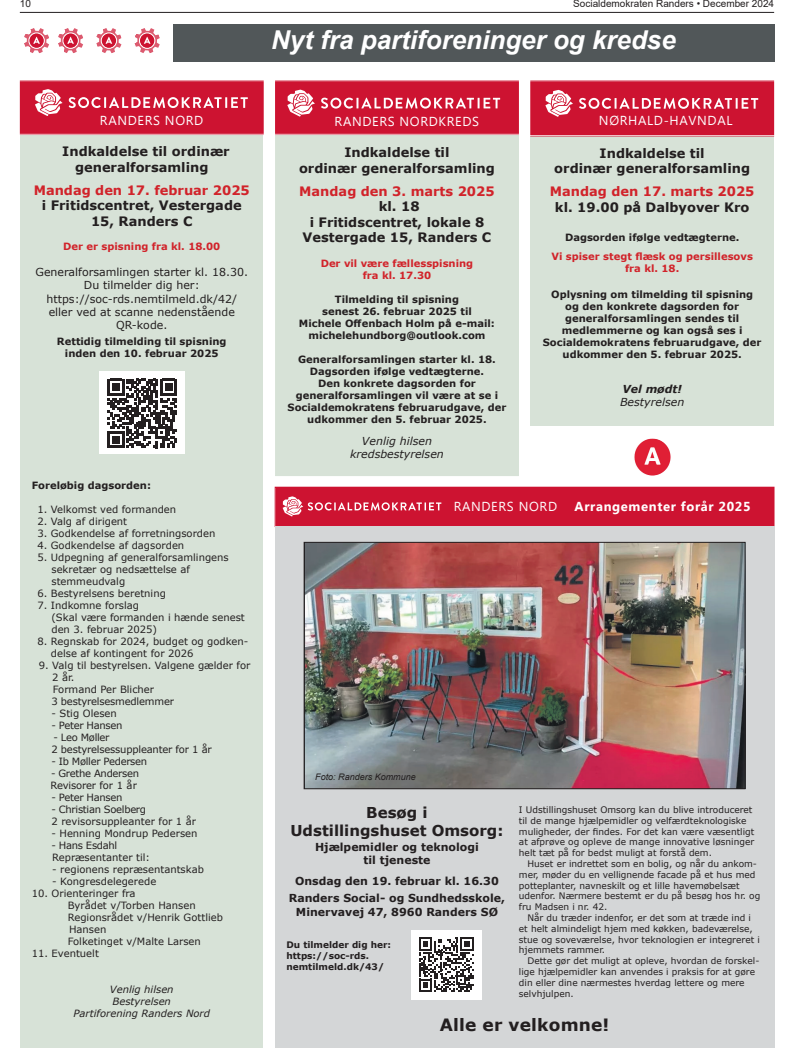
<style>
.page{position:relative;width:794px;height:1049px;background:#fff}
.page>*{position:absolute;margin:0;border:0;box-sizing:border-box;transform-origin:0 0}
.t1{font:italic 700 26px "Arial";color:#fff}
.t2{font:700 17px "Verdana";letter-spacing:.01em;color:#231f20}
.t3{font:700 15px/18px "Verdana";color:#231f20;text-align:center}
.t4{font:700 13px/15.6px "Verdana";color:#231f20;text-align:center}
.t5{font:700 13px "Verdana";color:#d1232a}
.t6{font:13px "Myanmar Text";letter-spacing:.05em;color:#fff}
.t7{font:700 13px "Myanmar Text";letter-spacing:.05em;color:#fff}
.t8{font:11px/13.2px "Verdana";color:#231f20;text-align:center}
.t9{font:700 11px/13.2px "Verdana";color:#231f20;text-align:center}
.t10{font:italic 11px/13.2px "Verdana";color:#231f20;text-align:center}
.t11{font:italic 700 11px "Verdana";color:#231f20}
.t12{font:10px/12px "Verdana";color:#231f20}
.t13{font:700 10px/12px "Verdana";color:#231f20;text-align:center}
.t14{font:700 10px/12px "Verdana";color:#d1232a;text-align:center}
.t15{font:10px/12px "Verdana";letter-spacing:-.03em;color:#231f20}
.t16{font:italic 10px/12px "Verdana";color:#231f20;text-align:center}
.t17{font:10px/12px "Verdana";letter-spacing:-.02em;color:#231f20}
.t18{font:10px "Arial";color:#231f20}
.t19{font:9px/10.8px "Verdana";color:#231f20}
.t20{font:700 9px/10.8px "Verdana";color:#231f20}
.t21{font:italic 9px "Arial";color:#231f20}
</style>
<div class="page">
<div style="left:275px;top:136px;width:243px;height:340px;background:#d7e2d7"></div>
<div style="left:275px;top:135px;width:244px;height:341px;border:1px solid #d7e2d7"></div>
<svg style="left:275px;top:80px;width:244px;height:55px;background:#d22d47"></svg>
<hr style="left:20px;top:12px;width:754px;height:1px;background:#231f20">
<div style="left:173px;top:25px;width:601px;height:37px;background:#515759"></div>
<svg style="left:24px;top:28px;width:59px;height:25px"></svg>
<svg style="left:96px;top:28px;width:26px;height:25px"></svg>
<svg style="left:134px;top:28px;width:26px;height:25px"></svg>
<div style="left:530px;top:136px;width:244px;height:290px;background:#d7e2d7"></div>
<svg style="left:530px;top:80px;width:244px;height:56px;background:#d22c47"></svg>
<div style="left:20px;top:136px;width:243px;height:912px;background:#d7e2d7"></div>
<svg style="left:20px;top:80px;width:244px;height:55px;background:#d22d47"></svg>
<div style="left:99px;top:372px;width:85px;height:82px;background:#fff"></div>
<svg style="left:107px;top:379px;width:70px;height:69px"></svg>
<svg style="left:275px;top:487px;width:499px;height:40px;background:#ce203c"></svg>
<div style="left:276px;top:488px;width:497px;height:38px;border:1px solid #cd1331"></div>
<div style="left:275px;top:527px;width:499px;height:521px;background:#d4d6d7"></div>
<img style="left:633px;top:438px;width:38px;height:38px;border-radius:19px">
<div style="left:411px;top:930px;width:70px;height:69px;background:#fff"></div>
<svg style="left:419px;top:937px;width:54px;height:55px"></svg>
<img style="left:306px;top:544px;width:437px;height:243px">
<div style="left:304px;top:542px;width:441px;height:247px;border:1px solid #231f20"></div>
<p class="t18" style="left:20px;top:-3px;width:13px">10</p>
<p class="t18" style="left:573px;top:-3px;width:202px">Socialdemokraten Randers • December 2024</p>
<h1 class="t1" style="left:271px;top:23px;width:406px">Nyt fra partiforeninger og kredse</h1>
<h3 class="t6" style="left:100px;top:113px;width:105px">RANDERS NORD</h3>
<h3 class="t4" style="left:75px;top:143px;width:156px;text-align:left;text-indent:-13px">Indkaldelse til ordinær generalforsamling</h3>
<h3 class="t5" style="left:34px;top:181px;width:218px">Mandag den 17. februar 2025</h3>
<h3 class="t4" style="left:42px;top:197px;width:201px">i Fritidscentret, Vestergade<br>15, Randers C</h3>
<p class="t14" style="left:63px;top:240px;width:159px">Der er spisning fra kl. 18.00</p>
<p class="t8" style="left:36px;top:265px;width:214px">Generalforsamlingen starter kl. 18.30.<br>Du tilmelder dig her: https://soc-rds.nemtilmeld.dk/42/ eller ved at scanne nedenstående<br>QR-kode.</p>
<p class="t13" style="left:57px;top:335px;width:171px">Rettidig tilmelding til spisning inden den 10. februar 2025</p>
<p class="t13" style="left:32px;top:479px;width:121px">Foreløbig dagsorden:</p>
<p class="t12" style="left:37px;top:503px;width:140px">1. Velkomst ved formanden</p>
<p class="t12" style="left:37px;top:515px;width:91px">2. Valg af dirigent</p>
<p class="t12" style="left:37px;top:527px;width:180px">3. Godkendelse af forretningsorden</p>
<p class="t12" style="left:37px;top:539px;width:148px">4. Godkendelse af dagsorden</p>
<p class="t12" style="left:51px;top:551px;width:179px;text-indent:-14px">5. Udpegning af generalforsamlingens sekretær og nedsættelse af stemmeudvalg</p>
<p class="t12" style="left:37px;top:587px;width:130px">6. Bestyrelsens beretning</p>
<p class="t12" style="left:51px;top:599px;width:195px;text-indent:-14px">7. Indkomne forslag<br>(Skal være formanden i hænde senest den 3. februar 2025)</p>
<p class="t12" style="left:51px;top:635px;width:199px;text-indent:-14px">8. Regnskab for 2024, budget og godken&shy;delse af kontingent for 2026</p>
<p class="t12" style="left:51px;top:659px;width:200px;text-indent:-13px">9. Valg til bestyrelsen. Valgene gælder for<br>2 år.<br>Formand Per Blicher<br>3 bestyrelsesmedlemmer</p>
<p class="t12" style="left:51px;top:707px;width:67px">- Stig Olesen</p>
<p class="t15" style="left:51px;top:719px;width:72px">- Peter Hansen</p>
<p class="t17" style="left:51px;top:731px;width:162px">- Leo Møller<br>2 bestyrelsessuppleanter for 1 år</p>
<p class="t15" style="left:51px;top:755px;width:97px">- Ib Møller Pedersen</p>
<p class="t15" style="left:51px;top:767px;width:90px">- Grethe Andersen<br>Revisorer for 1 år</p>
<p class="t15" style="left:51px;top:791px;width:72px">- Peter Hansen</p>
<p class="t12" style="left:51px;top:803px;width:146px">- Christian Soelberg<br>2 revisorsuppleanter for 1 år</p>
<p class="t12" style="left:51px;top:827px;width:148px">- Henning Mondrup Pedersen</p>
<p class="t12" style="left:51px;top:839px;width:100px">- Hans Esdahl<br>Repræsentanter til:</p>
<p class="t12" style="left:52px;top:863px;width:153px">- regionens repræsentantskab</p>
<p class="t12" style="left:52px;top:875px;width:106px">- Kongresdelegerede</p>
<p class="t12" style="left:68px;top:887px;width:157px;text-indent:-36px">10. Orienteringer fra<br>Byrådet v/Torben Hansen<br>Regionsrådet v/Henrik Gottlieb<br>Hansen<br>Folketinget v/Malte Larsen</p>
<p class="t12" style="left:32px;top:947px;width:69px">11. Eventuelt</p>
<p class="t16" style="left:74px;top:983px;width:138px">Venlig hilsen<br>Bestyrelsen<br>Partiforening Randers Nord</p>
<h3 class="t6" style="left:334px;top:114px;width:146px">RANDERS NORDKREDS</h3>
<h3 class="t4" style="left:299px;top:144px;width:197px">Indkaldelse til<br>ordinær generalforsamling</h3>
<h3 class="t5" style="left:299px;top:182px;width:197px">Mandag den 3. marts 2025</h3>
<h3 class="t4" style="left:302px;top:198px;width:190px">kl. 18<br>i Fritidscentret, lokale 8<br>Vestergade 15, Randers C</h3>
<p class="t14" style="left:321px;top:257px;width:154px">Der vil være fællesspisning fra kl. 17.30</p>
<p class="t13" style="left:299px;top:293px;width:197px">Tilmelding til spisning<br>senest 26. februar 2025 til<br>Michele Offenbach Holm på e-mail: michelehundborg@outlook.com</p>
<p class="t13" style="left:288px;top:353px;width:220px">Generalforsamlingen starter kl. 18.<br>Dagsorden ifølge vedtægterne.<br>Den konkrete dagsorden for generalforsamlingen vil være at se i Socialdemokratens februarudgave, der udkommer den 5. februar 2025.</p>
<p class="t10" style="left:350px;top:434px;width:95px">Venlig hilsen kredsbestyrelsen</p>
<h3 class="t6" style="left:599px;top:113px;width:135px">NØRHALD-HAVNDAL</h3>
<h3 class="t4" style="left:554px;top:145px;width:197px">Indkaldelse til<br>ordinær generalforsamling</h3>
<h3 class="t5" style="left:550px;top:182px;width:206px">Mandag den 17. marts 2025</h3>
<h3 class="t4" style="left:555px;top:199px;width:196px">kl. 19.00 på Dalbyover Kro</h3>
<p class="t13" style="left:565px;top:231px;width:176px">Dagsorden ifølge vedtægterne.</p>
<p class="t14" style="left:551px;top:250px;width:203px">Vi spiser stegt flæsk og persillesovs fra kl. 18.</p>
<p class="t13" style="left:543px;top:288px;width:220px">Oplysning om tilmelding til spisning<br>og den konkrete dagsorden for generalforsamlingen sendes til medlemmerne og kan også ses i Socialdemokratens februarudgave, der udkommer den 5. februar 2025.</p>
<p class="t11" style="left:622px;top:381px;width:61px">Vel mødt!</p>
<p class="t10" style="left:620px;top:396px;width:66px">Bestyrelsen</p>
<h3 class="t6" style="left:454px;top:499px;width:105px">RANDERS NORD</h3>
<h3 class="t7" style="left:574px;top:499px;width:177px">Arrangementer forår 2025</h3>
<p class="t21" style="left:315px;top:771px;width:102px">Foto: Randers Kommune</p>
<h3 class="t3" style="left:290px;top:803px;width:214px">Besøg i<br>Udstillingshuset Omsorg:</h3>
<p class="t9" style="left:315px;top:840px;width:165px">Hjælpemidler og teknologi til tjeneste</p>
<p class="t9" style="left:289px;top:872px;width:218px;line-height:17.2px">Onsdag den 19. februar kl. 16.30<br>Randers Social- og Sundhedsskole,</p>
<p class="t9" style="left:296px;top:905px;width:204px">Minervavej 47, 8960 Randers SØ</p>
<p class="t20" style="left:286px;top:939px;width:106px">Du tilmelder dig her: https://soc-rds. nemtilmeld.dk/43/</p>
<p class="t19" style="left:519px;top:804px;width:237px">I Udstillingshuset Omsorg kan du blive introduceret til de mange hjælpemidler og velfærdteknologiske muligheder, der findes. For det kan være væsentligt at afprøve og opleve de mange innovative løsninger helt tæt på for bedst muligt at forstå dem.</p>
<p class="t19" style="left:519px;top:858px;width:243px;text-indent:9px">Huset er indrettet som en bolig, og når du ankom&shy;mer, møder du en vellignende facade på et hus med potteplanter, navneskilt og et lille havemøbelsæt udenfor. Nærmere bestemt er du på besøg hos hr. og fru Madsen i nr. 42.</p>
<p class="t19" style="left:519px;top:912px;width:242px;text-indent:9px">Når du træder indenfor, er det som at træde ind i et helt almindeligt hjem med køkken, badeværelse, stue og soveværelse, hvor teknologien er integreret i hjemmets rammer.</p>
<p class="t19" style="left:519px;top:955px;width:242px;text-indent:9px">Dette gør det muligt at opleve, hvordan de forskel&shy;lige hjælpemidler kan anvendes i praksis for at gøre din eller dine nærmestes hverdag lettere og mere selvhjulpen.</p>
<h2 class="t2" style="left:440px;top:1013px;width:171px">Alle er velkomne!</h2>
</div>
